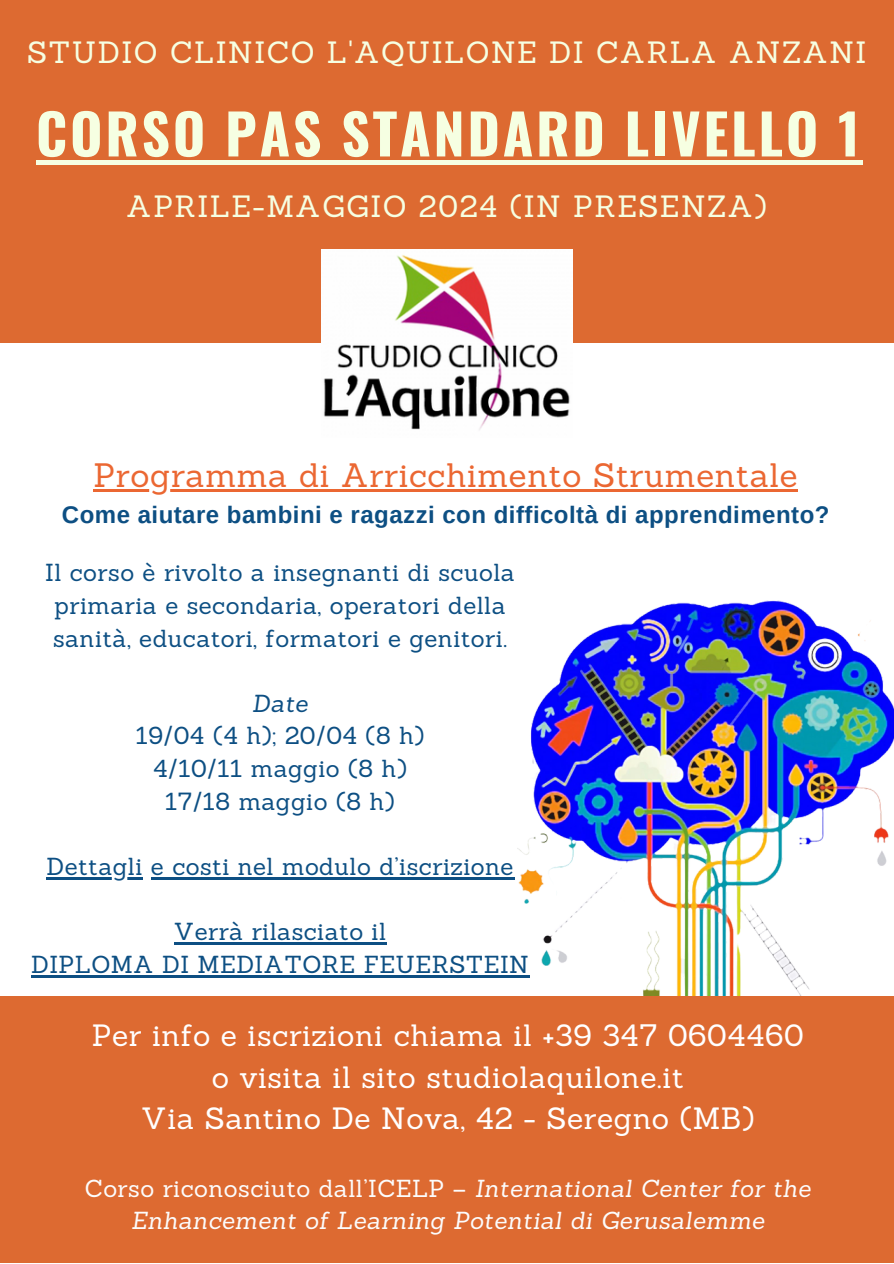
<style>
.page{position:relative;width:894px;height:1264px;background:#fff}
.page>*{position:absolute;margin:0;border:0;box-sizing:border-box;transform-origin:0 0}
.t1{font:700 55.5px "Oswald";letter-spacing:.05em;color:#f6ffe2}
.t2{font:33px "Sanchez";letter-spacing:.02em;color:#eb6732}
.t3{font:30px/41.7px "Sanchez";letter-spacing:.02em;color:#fff;text-align:center}
.t4{font:30px "Sanchez";letter-spacing:.05em;color:#f6ffe2}
.t5{font:24px/32.7px "Sanchez";letter-spacing:.02em;color:#0d4f83;text-align:center}
.t6{font:italic 24px/32.7px "Sanchez";letter-spacing:.02em;color:#fcfcfc;text-align:center}
.t7{font:700 24px "Arimo";letter-spacing:.02em;color:#0d4f83}
.t8{font:italic 24px "Sanchez";color:#0d4f83}
.s1{font-style:normal}
</style>
<div class="page">
<div style="left:0;top:0;width:893px;height:343px;background:#dd6a31"></div>
<hr style="left:36px;top:160px;width:826px;height:4px;background:#f6ffe2">
<hr style="left:94px;top:489px;width:704px;height:2px;background:#eb6732">
<img style="left:321px;top:249px;width:251px;height:181px">
<img style="left:517px;top:600px;width:376px;height:395px">
<hr style="left:46px;top:877px;width:97px;height:2px;background:#0d4f83">
<hr style="left:151px;top:877px;width:363px;height:2px;background:#0d4f83">
<hr style="left:174px;top:942px;width:212px;height:2px;background:#0d4f83">
<hr style="left:31px;top:975px;width:498px;height:2px;background:#0d4f83">
<div style="left:0;top:996px;width:893px;height:266px;background:#dd6a31"></div>
<h2 class="t4" style="left:27px;top:33px;width:840px">STUDIO CLINICO L'AQUILONE DI CARLA ANZANI</h2>
<h1 class="t1" style="left:36px;top:90px;width:825px">CORSO PAS STANDARD LIVELLO 1</h1>
<h3 class="t4" style="left:127px;top:187px;width:641px">APRILE-MAGGIO 2024 (IN PRESENZA)</h3>
<h2 class="t2" style="left:94px;top:454px;width:705px">Programma di Arricchimento Strumentale</h2>
<p class="t7" style="left:62px;top:501px;width:768px">Come aiutare bambini e ragazzi con difficoltà di apprendimento?</p>
<p class="t5" style="left:45px;top:556px;width:471px">Il corso è rivolto a insegnanti di scuola primaria e secondaria, operatori della sanità, educatori, formatori e genitori.</p>
<p class="t8" style="left:252px;top:687px;width:57px">Date</p>
<p class="t5" style="left:136px;top:719px;width:290px">19/04 (4 h); 20/04 (8 h)</p>
<p class="t5" style="left:153px;top:752px;width:255px">4/10/11 maggio (8 h)</p>
<p class="t5" style="left:165px;top:784px;width:231px">17/18 maggio (8 h)</p>
<p class="t5" style="left:46px;top:850px;width:468px">Dettagli e costi nel modulo d’iscrizione</p>
<p class="t5" style="left:174px;top:915px;width:214px">Verrà rilasciato il</p>
<p class="t5" style="left:31px;top:947px;width:499px">DIPLOMA DI MEDIATORE FEUERSTEIN</p>
<p class="t3" style="left:92px;top:1014px;width:713px">Per info e iscrizioni chiama il +39 347 0604460 o visita il sito studiolaquilone.it<br>Via Santino De Nova, 42 - Seregno (MB)</p>
<p class="t6" style="left:85px;top:1171px;width:727px"><span class="s1">Corso riconosciuto dall’ICELP –</span> International Center for the<br>Enhancement of Learning Potential di Gerusalemme</p>
</div>
